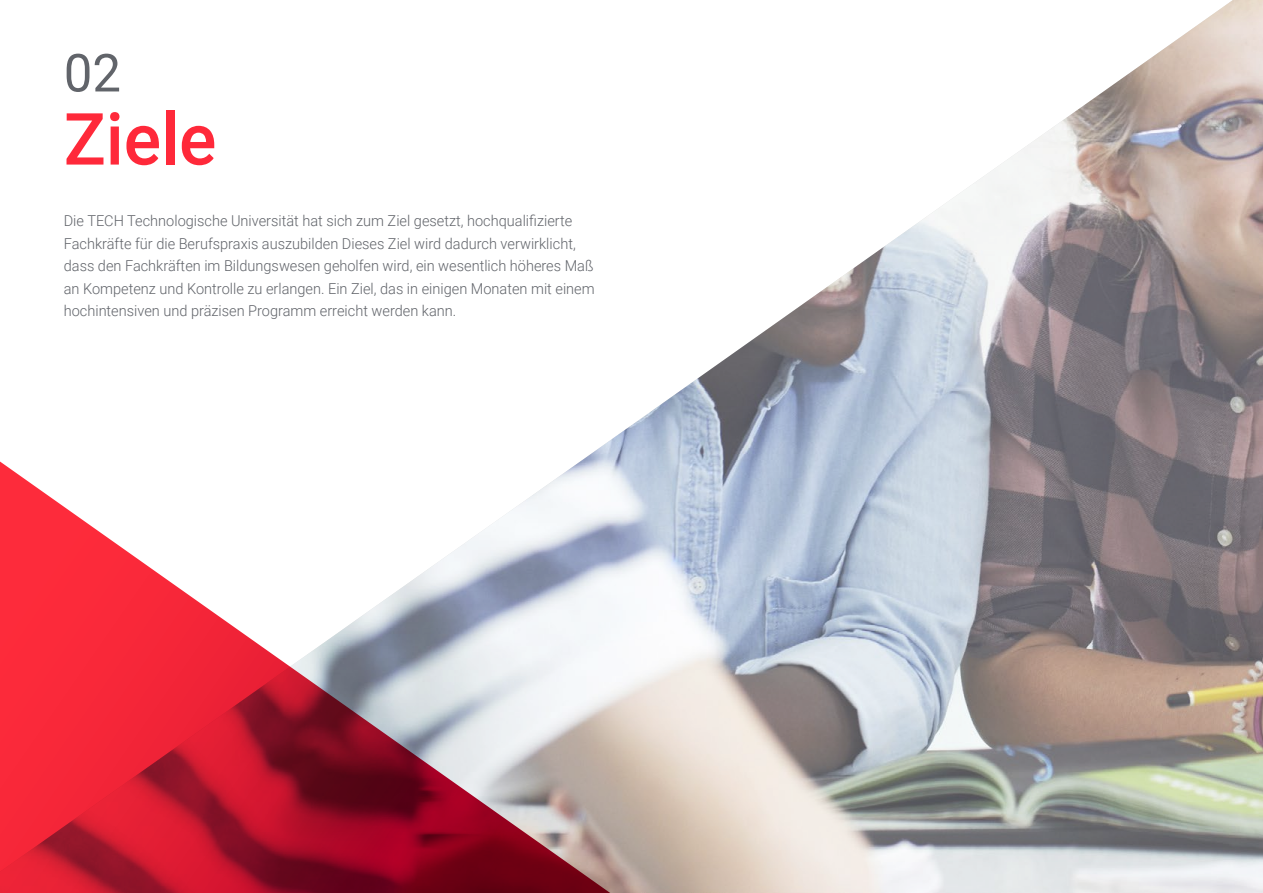
<style>
.page{position:relative;width:1263px;height:893px;background:#fff}
.page>*{position:absolute;margin:0;border:0;box-sizing:border-box;transform-origin:0 0}
.t1{font:500 72px "Roboto";color:#ff293a}
.t2{font:52.5px "Roboto";color:#61646a}
.t3{font:300 15px/22.5px "Roboto";color:#61646a}
</style>
<div class="page">
<img style="left:602px;top:0;width:661px;height:893px">
<svg style="left:0;top:446px;width:640px;height:447px"></svg>
<h2 class="t2" style="left:64px;top:36px;width:59px">02</h2>
<h1 class="t1" style="left:64px;top:89px;width:154px">Ziele</h1>
<p class="t3" style="left:64px;top:209px;width:532px">Die TECH Technologische Universität hat sich zum Ziel gesetzt, hochqualifizierte Fachkräfte für die Berufspraxis auszubilden Dieses Ziel wird dadurch verwirklicht, dass den Fachkräften im Bildungswesen geholfen wird, ein wesentlich höheres Maß an Kompetenz und Kontrolle zu erlangen. Ein Ziel, das in einigen Monaten mit einem hochintensiven und präzisen Programm erreicht werden kann.</p>
</div>
